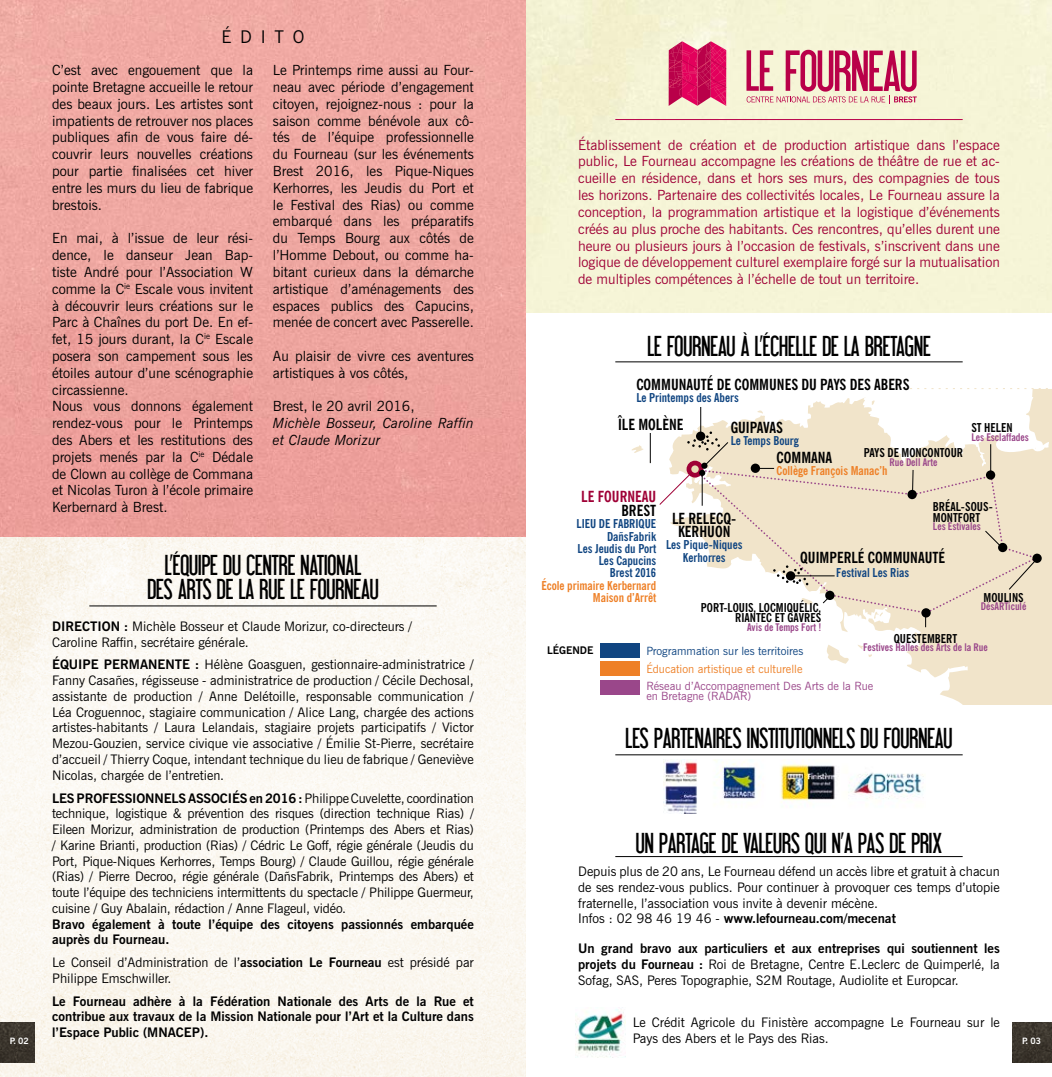
<style>
.page{position:relative;width:1052px;height:1077px;background:#fff}
.page>*{position:absolute;margin:0;border:0;box-sizing:border-box;transform-origin:0 0}
.t1{font:28px/24.5px "Libel Suit";color:#000;text-align:center}
.t2{font:17.5px "News Gothic BT";color:#000}
.t3{font:700 condensed 15.22px/13.7px "News Gothic BT";color:#000;text-align:center}
.t4{font:700 condensed 15.22px "News Gothic BT";color:#9f0036}
.t5{font:14px/16.8px "News Gothic BT";color:#000;text-align:justify}
.t6{font:14px/16.8px "News Gothic BT";color:#9f0036;text-align:justify}
.t7{font:italic 14px/16.8px "News Gothic BT";color:#000}
.t8{font:13.12px/15.8px "News Gothic BT";color:#000}
.t9{font:700 13.12px/15.8px "News Gothic BT";color:#000}
.t10{font:700 condensed 12.25px/12.2px "News Gothic BT";color:#104581;text-align:center}
.t11{font:700 condensed 12.25px/10.5px "News Gothic BT";color:#000;text-align:right}
.t12{font:700 condensed 12.25px/12.2px "News Gothic BT";color:#ee8027;text-align:right}
.t13{font:11.38px/10.5px "News Gothic BT";color:#9a478a}
.t14{font:11.38px "News Gothic BT";color:#ee8027}
.t15{font:11.38px "News Gothic BT";color:#104581}
.t16{font:700 condensed 10.5px "News Gothic BT";color:#9a478a}
.t17{font:700 10.5px "News Gothic BT";color:#000}
.t18{font:700 8.75px "News Gothic BT";color:#fff}
.s1{font-weight:700}
</style>
<div class="page">
<img style="left:0;top:536px;width:526px;height:540px">
<div style="left:526px;top:0;width:526px;height:313px;background:#f6f5d7"></div>
<img style="left:0;top:0;width:526px;height:536px">
<svg style="left:632px;top:445px;width:11px;height:8px"></svg>
<svg style="left:827px;top:389px;width:225px;height:315px;fill:#f1e4ca"></svg>
<svg style="left:636px;top:361px;width:412px;height:28px"></svg>
<hr style="left:89px;top:605px;width:348px;height:1px;background:#000">
<svg style="left:668px;top:41px;width:58px;height:65px;background:#d62e6b"></svg>
<svg style="left:746px;top:50px;width:170px;height:54px;background:#dd919d"></svg>
<hr style="left:615px;top:361px;width:347px;height:1px;background:#000">
<div style="left:600px;top:642px;width:40px;height:15px;background:#104581"></div>
<div style="left:600px;top:661px;width:40px;height:15px;background:#ee8027"></div>
<div style="left:600px;top:680px;width:40px;height:14px;background:#9a478a"></div>
<hr style="left:615px;top:119px;width:347px;height:1px;background:#b90049">
<img style="left:663px;top:759px;width:261px;height:55px">
<img style="left:575px;top:1009px;width:50px;height:48px">
<div style="left:1032px;top:553px;width:9px;height:10px;background:#000;border-radius:50%"></div>
<svg style="left:650px;top:397px;width:388px;height:230px"></svg>
<hr style="left:615px;top:856px;width:347px;height:1px;background:#000">
<hr style="left:615px;top:754px;width:347px;height:1px;background:#000">
<img style="left:0;top:1022px;width:35px;height:40px">
<img style="left:1012px;top:1022px;width:40px;height:40px">
<h2 class="t2" style="left:221px;top:26px;width:85px">édit o</h2>
<p class="t5" style="left:52px;top:62px;width:202px">C’est avec engouement que la pointe Bretagne accueille le retour des beaux jours. Les artistes sont impatients de retrouver nos places publiques afin de vous faire dé&shy;couvrir leurs nouvelles créations pour partie finalisées cet hiver entre les murs du lieu de fabrique brestois.</p>
<p class="t5" style="left:52px;top:230px;width:202px;text-align:left">En mai, à l’issue de leur rési&shy;dence, le danseur Jean Bap&shy;tiste André pour l’Association W comme la C<sup>ie</sup> Escale vous invitent à découvrir leurs créations sur le<br>Parc à Chaînes du port De. En ef&shy;fet, 15 jours durant, la C<sup>ie</sup> Escale posera son campement sous les étoiles autour d’une scénographie circassienne.<br>Nous vous donnons également rendez-vous pour le Printemps des Abers et les restitutions des projets menés par la C<sup>ie</sup> Dédale de Clown au collège de Commana et Nicolas Turon à l’école primaire<br>Kerbernard à Brest.</p>
<p class="t5" style="left:273px;top:62px;width:202px">Le Printemps rime aussi au Four&shy;neau avec période d’engagement citoyen, rejoignez-nous : pour la saison comme bénévole aux cô&shy;tés de l’équipe professionnelle du Fourneau (sur les événements Brest 2016, les Pique-Niques Kerhorres, les Jeudis du Port et le Festival des Rias) ou comme embarqué dans les préparatifs du Temps Bourg aux côtés de l’Homme Debout, ou comme ha&shy;bitant curieux dans la démarche artistique d’aménagements des espaces publics des Capucins, menée de concert avec Passerelle.</p>
<p class="t5" style="left:273px;top:347px;width:202px">Au plaisir de vivre ces aventures artistiques à vos côtés,</p>
<p class="t5" style="left:273px;top:398px;width:143px">Brest, le 20 avril 2016,</p>
<p class="t7" style="left:273px;top:415px;width:202px">Michèle Bosseur, Caroline Raffin et Claude Morizur</p>
<p class="t6" style="left:578px;top:136px;width:423px">Établissement de création et de production artistique dans l’espace public, Le Fourneau accompagne les créations de théâtre de rue et ac&shy;cueille en résidence, dans et hors ses murs, des compagnies de tous les horizons. Partenaire des collectivités locales, Le Fourneau assure la conception, la programmation artistique et la logistique d’événements créés au plus proche des habitants. Ces rencontres, qu’elles durent une heure ou plusieurs jours à l’occasion de festivals, s’inscrivent dans une logique de développement culturel exemplaire forgé sur la mutualisation de multiples compétences à l’échelle de tout un territoire.</p>
<h1 class="t1" style="left:647px;top:334px;width:30px">LE FOURNEAU</h1>
<h1 class="t1" style="left:741px;top:334px;width:182px">À L’ÉCHELLE DE LA BRETAGNE</h1>
<p class="t3" style="left:636px;top:377px;width:275px">Communauté de Communes du Pays des abers</p>
<p class="t10" style="left:636px;top:391px;width:104px">Le Printemps des Abers</p>
<p class="t3" style="left:618px;top:418px;width:67px">Île Molène</p>
<p class="t3" style="left:730px;top:420px;width:54px">Guipavas</p>
<p class="t10" style="left:730px;top:434px;width:70px">Le Temps Bourg</p>
<p class="t11" style="left:971px;top:422px;width:43px">St helen</p>
<p class="t16" style="left:971px;top:430px;width:59px">Les Esclaffades</p>
<p class="t11" style="left:864px;top:447px;width:71px">PAYS DE MONCONTOUR</p>
<p class="t16" style="left:889px;top:455px;width:50px">Rue Dell Arte</p>
<p class="t3" style="left:776px;top:450px;width:57px">Commana</p>
<p class="t12" style="left:776px;top:464px;width:112px">Collège François Manac’h</p>
<p class="t4" style="left:581px;top:487px;width:76px">LE fourneau</p>
<p class="t3" style="left:621px;top:503px;width:36px">Brest</p>
<p class="t10" style="left:576px;top:517px;width:81px;text-align:right">Lieu de fabrique<br>DañsFabrik<br>Les Jeudis du Port<br>Les Capucins<br>Brest 2016</p>
<p class="t12" style="left:541px;top:579px;width:116px">École primaire Kerbernard<br>Maison d’Arrêt</p>
<p class="t11" style="left:933px;top:501px;width:62px;text-align:left">Bréal-sous-<br>Montfort</p>
<p class="t16" style="left:933px;top:520px;width:49px">Les Estivales</p>
<p class="t3" style="left:672px;top:511px;width:66px">Le Relecq-<br>Kerhuon</p>
<p class="t10" style="left:666px;top:538px;width:78px">Les Pique-Niques<br>Kerhorres</p>
<p class="t3" style="left:800px;top:551px;width:146px">Quimperlé Communauté</p>
<p class="t10" style="left:836px;top:566px;width:74px">Festival Les Rias</p>
<h1 class="t1" style="left:147px;top:552px;width:233px">L’ÉQUIPE DU CENTRE NATIONAL<br>DES ARTS DE LA RUE LE FOURNEAU</h1>
<p class="t8" style="left:52px;top:618px;width:361px"><span class="s1">DI RECTION :</span> Michèle Bosseur et Claude Morizur, co-directeurs /<br>Caroline Raffin, secrétaire générale.</p>
<p class="t8" style="left:52px;top:656px;width:423px;text-align:justify"><span class="s1">ÉQUI PE PERMAN ENTE :</span> Hélène Goasguen, gestionnaire-administratrice / Fanny Casañes, régisseuse - administratrice de production / Cécile Dechosal, assistante de production / Anne Delétoille, responsable communication / Léa Croguennoc, stagiaire communication / Alice Lang, chargée des actions artistes-habitants / Laura Lelandais, stagiaire projets participatifs / Victor Mezou-Gouzien, service civique vie associative / Émilie St-Pierre, secrétaire d’accueil / Thierry Coque, intendant technique du lieu de fabrique / Geneviève Nicolas, chargée de l’entretien.</p>
<p class="t8" style="left:52px;top:789px;width:423px;text-align:justify"><span class="s1">LES PROFESSIONN ELS ASSOCI ÉS en 2016 :</span> Philippe Cuvelette, coordination technique, logistique &amp; prévention des risques (direction technique Rias) / Eileen Morizur, administration de production (Printemps des Abers et Rias) / Karine Brianti, production (Rias) / Cédric Le Goff, régie générale (Jeudis du Port, Pique-Niques Kerhorres, Temps Bourg) / Claude Guillou, régie générale (Rias) / Pierre Decroo, régie générale (DañsFabrik, Printemps des Abers) et toute l’équipe des techniciens intermittents du spectacle / Philippe Guermeur, cuisine / Guy Abalain, rédaction / Anne Flageul, vidéo.</p>
<p class="t9" style="left:52px;top:915px;width:423px">Bravo également à toute l’équipe des citoyens passionnés embarquée auprès du Fourneau.</p>
<p class="t8" style="left:52px;top:954px;width:423px">Le Conseil d’Administration de l’<span class="s1">association Le Fourneau</span> est présidé par<br>Philippe Emschwiller.</p>
<p class="t9" style="left:52px;top:992px;width:423px;text-align:justify">Le Fourneau adhère à la Fédération Nationale des Arts de la Rue et contribue aux travaux de la Mission Nationale pour l’Art et la Culture dans l’Espace Public (MNACEP).</p>
<p class="t11" style="left:983px;top:592px;width:31px">MOULINS</p>
<p class="t16" style="left:981px;top:600px;width:47px">DésARTiculé</p>
<p class="t11" style="left:701px;top:602px;width:122px">Port-Louis, Locmiquélic,<br>Riantec et Gâvres</p>
<p class="t16" style="left:747px;top:620px;width:76px">Avis de Temps Fort !</p>
<p class="t11" style="left:893px;top:633px;width:65px">Questembert</p>
<p class="t16" style="left:863px;top:641px;width:126px">Festives Halles des Arts de la Rue</p>
<p class="t17" style="left:547px;top:643px;width:41px">Légende</p>
<p class="t15" style="left:646px;top:643px;width:159px">Programmation sur les territoires</p>
<p class="t14" style="left:646px;top:662px;width:158px">Éducation artistique et culturelle</p>
<p class="t13" style="left:646px;top:680px;width:228px">Réseau d’Accompagnement Des Arts de la Rue en Bretagne (RADAR)</p>
<h1 class="t1" style="left:625px;top:726px;width:38px">LES PARTENAIRES</h1>
<h1 class="t1" style="left:747px;top:726px;width:9px">INSTITUTIONNELS</h1>
<h1 class="t1" style="left:860px;top:726px;width:33px">DU FOURNEAU</h1>
<h1 class="t1" style="left:636px;top:830px;width:124px">UN PARTAGE DE VALEURS</h1>
<h1 class="t1" style="left:805px;top:830px;width:138px">QUI N’APAS DEPRIX</h1>
<p class="t8" style="left:578px;top:863px;width:423px">Depuis plus de 20 ans, Le Fourneau défend un accès libre et gratuit à chacun de ses rendez-vous publics. Pour continuer à provoquer ces temps d’utopie fraternelle, l’association vous invite à devenir mécène.<br>I nfos : 02 98 46 19 46 - <span class="s1">www.lefourneau.com/mecenat</span></p>
<p class="t8" style="left:578px;top:940px;width:423px;text-align:justify"><span class="s1">U n grand bravo aux particuliers et aux entreprises qui soutiennent les projets du Fourneau :</span> Roi de Bretagne, Centre E.Leclerc de Quimperlé, la Sofag, SAS, Peres Topographie, S2M Routage, Audiolite et Europcar.</p>
<p class="t8" style="left:632px;top:1014px;width:369px">Le Crédit Agricole du Finistère accompagne Le Fourneau sur le<br>Pays des Abers et le Pays des Rias.</p>
<p class="t18" style="left:10px;top:1035px;width:20px">p. 02</p>
<p class="t18" style="left:1022px;top:1035px;width:20px">p. 03</p>
</div>
